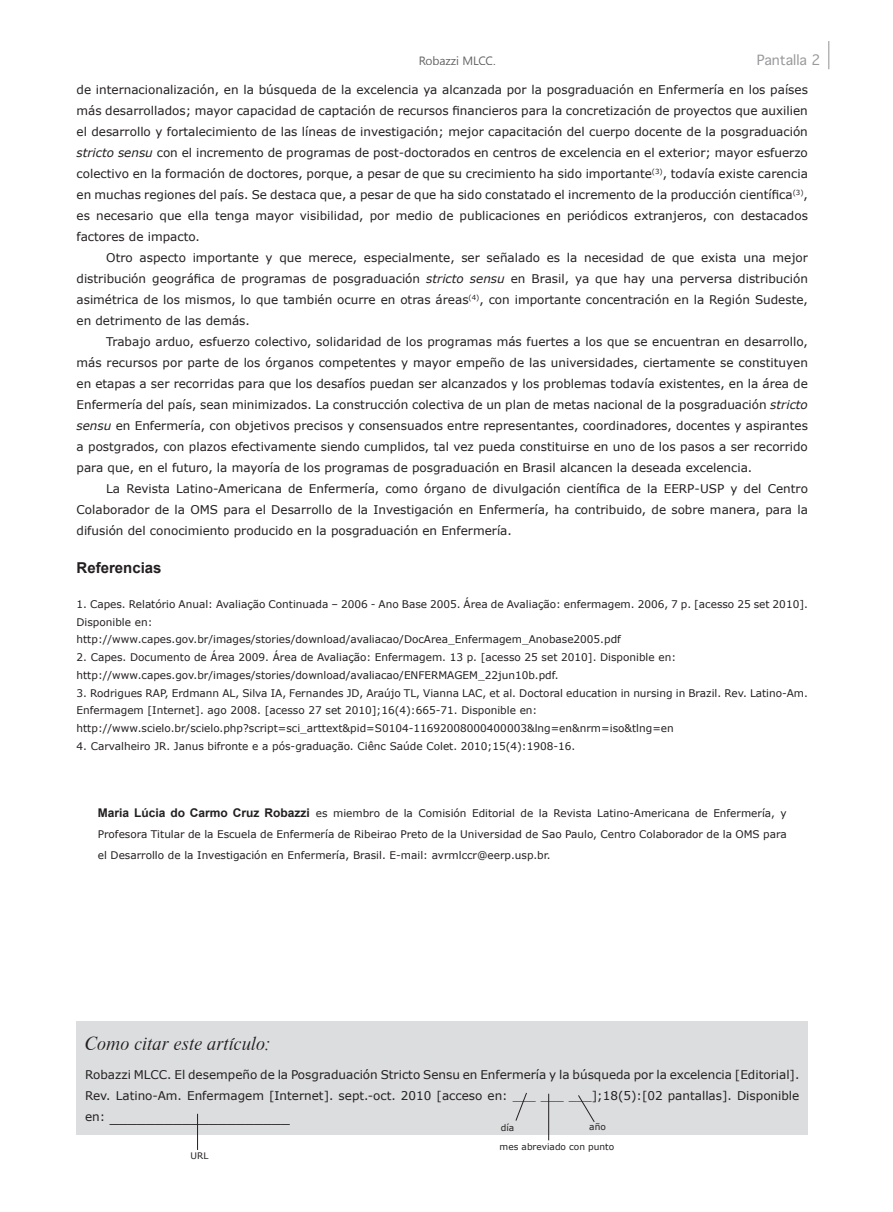
<style>
.page{position:relative;width:893px;height:1212px;background:#fff}
.page>*{position:absolute;margin:0;border:0;box-sizing:border-box;transform-origin:0 0}
.t1{font:18px "Times New Roman";color:#231f20}
.t2{font:18px "Dutch 801 BT Italic Headline";letter-spacing:.02em;color:#231f20}
._13__Seção{font:700 15px "Arial";color:#231f20}
.t3{font:13.5px "Geneva";color:#6c6d70}
._16__Texto{font:12px/21px "Verdana";color:#231f20;text-align:justify}
.t4{font:12px "Segoe UI";color:#231f20}
._18__Referências{font:10.5px/21px "Verdana";color:#231f20}
._18__Referências-2{font:9px "Verdana";color:#231f20}
.s1{font-style:italic}
.s2{font-family:"Arial";font-weight:700;font-size:12px}
.s3{font-family:"Verdana";font-size:12px}
</style>
<div class="page">
<svg style="left:828px;top:41px;width:1px;height:28px"></svg>
<div style="left:77px;top:1021px;width:731px;height:114px;background:#dcdddf"></div>
<svg style="left:515px;top:1092px;width:12px;height:29px"></svg>
<hr style="left:548px;top:1094px;width:1px;height:46px;background:#231f20">
<svg style="left:578px;top:1095px;width:17px;height:27px"></svg>
<hr style="left:197px;top:1114px;width:1px;height:36px;background:#231f20">
<p class="t4" style="left:419px;top:52px;width:79px">Robazzi MLCC.</p>
<p class="t3" style="left:756px;top:51px;width:65px">Pantalla 2</p>
<p class="_16__Texto" style="left:77px;top:79px;width:733px">de internacionalización, en la búsqueda de la excelencia ya alcanzada por la posgraduación en Enfermería en los países más desarrollados; mayor capacidad de captación de recursos financieros para la concretización de proyectos que auxilien el desarrollo y fortalecimiento de las líneas de investigación; mejor capacitación del cuerpo docente de la posgraduación <span class="s1">stricto sensu</span> con el incremento de programas de post-doctorados en centros de excelencia en el exterior; mayor esfuerzo colectivo en la formación de doctores, porque, a pesar de que su crecimiento ha sido importante<sup>(3)</sup>, todavía existe carencia en muchas regiones del país. Se destaca que, a pesar de que ha sido constatado el incremento de la producción científica<sup>(3)</sup>, es necesario que ella tenga mayor visibilidad, por medio de publicaciones en periódicos extranjeros, con destacados factores de impacto.</p>
<p class="_16__Texto" style="left:77px;top:247px;width:733px;text-indent:30px">Otro aspecto importante y que merece, especialmente, ser señalado es la necesidad de que exista una mejor distribución geográfica de programas de posgraduación <span class="s1">stricto sensu</span> en Brasil, ya que hay una perversa distribución asimétrica de los mismos, lo que también ocurre en otras áreas<sup>(4)</sup>, con importante concentración en la Región Sudeste, en detrimento de las demás.</p>
<p class="_16__Texto" style="left:77px;top:331px;width:733px;text-indent:30px">Trabajo arduo, esfuerzo colectivo, solidaridad de los programas más fuertes a los que se encuentran en desarrollo, más recursos por parte de los órganos competentes y mayor empeño de las universidades, ciertamente se constituyen en etapas a ser recorridas para que los desafíos puedan ser alcanzados y los problemas todavía existentes, en la área de Enfermería del país, sean minimizados. La construcción colectiva de un plan de metas nacional de la posgraduación <span class="s1">stricto sensu</span> en Enfermería, con objetivos precisos y consensuados entre representantes, coordinadores, docentes y aspirantes a postgrados, con plazos efectivamente siendo cumplidos, tal vez pueda constituirse en uno de los pasos a ser recorrido para que, en el futuro, la mayoría de los programas de posgraduación en Brasil alcancen la deseada excelencia.</p>
<p class="_16__Texto" style="left:77px;top:478px;width:733px;text-indent:30px">La Revista Latino-Americana de Enfermería, como órgano de divulgación científica de la EERP-USP y del Centro Colaborador de la OMS para el Desarrollo de la Investigación en Enfermería, ha contribuido, de sobre manera, para la difusión del conocimiento producido en la posgraduación en Enfermería.</p>
<p class="_13__Seção" style="left:77px;top:558px;width:87px">Referencias</p>
<p class="_18__Referências" style="left:77px;top:595px;width:733px;line-height:17.7px">1. Capes. Relatório Anual: Avaliação Continuada – 2006 - Ano Base 2005. Área de Avaliação: enfermagem. 2006, 7 p. [acesso 25 set 2010].<br>Disponible en:</p>
<p class="_18__Referências" style="left:77px;top:629px;width:546px">http://www.capes.gov.br/images/stories/download/avaliacao/DocArea_Enfermagem_Anobase2005.pdf</p>
<p class="_18__Referências" style="left:77px;top:646px;width:601px">2. Capes. Documento de Área 2009. Área de Avaliação: Enfermagem. 13 p. [acesso 25 set 2010]. Disponible en:</p>
<p class="_18__Referências" style="left:77px;top:664px;width:484px">http://www.capes.gov.br/images/stories/download/avaliacao/ENFERMAGEM_22jun10b.pdf.</p>
<p class="_18__Referências" style="left:77px;top:683px;width:733px;line-height:17.7px">3. Rodrigues RAP, Erdmann AL, Silva IA, Fernandes JD, Araújo TL, Vianna LAC, et al. Doctoral education in nursing in Brazil. Rev. Latino-Am.<br>Enfermagem [Internet]. ago 2008. [acesso 27 set 2010];16(4):665-71. Disponible en:</p>
<p class="_18__Referências" style="left:77px;top:717px;width:599px">http://www.scielo.br/scielo.php?script=sci_arttext&amp;pid=S0104-11692008000400003&amp;lng=en&amp;nrm=iso&amp;tlng=en</p>
<p class="_18__Referências" style="left:77px;top:735px;width:500px">4. Carvalheiro JR. Janus bifronte e a pós-graduação. Ciênc Saúde Colet. 2010;15(4):1908-16.</p>
<p class="_18__Referências" style="left:98px;top:802px;width:690px;text-align:justify"><span class="s2">Maria Lúcia do Carmo Cruz Robazzi</span> es miembro de la Comisión Editorial de la Revista Latino-Americana de Enfermería, y Profesora Titular de la Escuela de Enfermería de Ribeirao Preto de la Universidad de Sao Paulo, Centro Colaborador de la OMS para el Desarrollo de la Investigación en Enfermería, Brasil. E-mail: avrmlccr@eerp.usp.br.</p>
<p class="t2" style="left:85px;top:1032px;width:187px">Como citar este artículo:</p>
<p class="_16__Texto" style="left:85px;top:1064px;width:716px">Robazzi MLCC. El desempeño de la Posgraduación Stricto Sensu en Enfermería y la búsqueda por la excelencia [Editorial].<br>Rev. Latino-Am. Enfermagem [Internet]. sept.-oct. 2010 [acceso en: ___ ___ ___];18(5):[02 pantallas]. Disponible</p>
<p class="t1" style="left:85px;top:1103px;width:206px"><span class="s3">en:</span> ____________________</p>
<p class="_18__Referências-2" style="left:589px;top:1121px;width:18px">año</p>
<p class="_18__Referências-2" style="left:501px;top:1121px;width:15px">día</p>
<p class="_18__Referências-2" style="left:500px;top:1141px;width:116px">mes abreviado con punto</p>
<p class="_18__Referências-2" style="left:191px;top:1150px;width:19px">URL</p>
</div>
